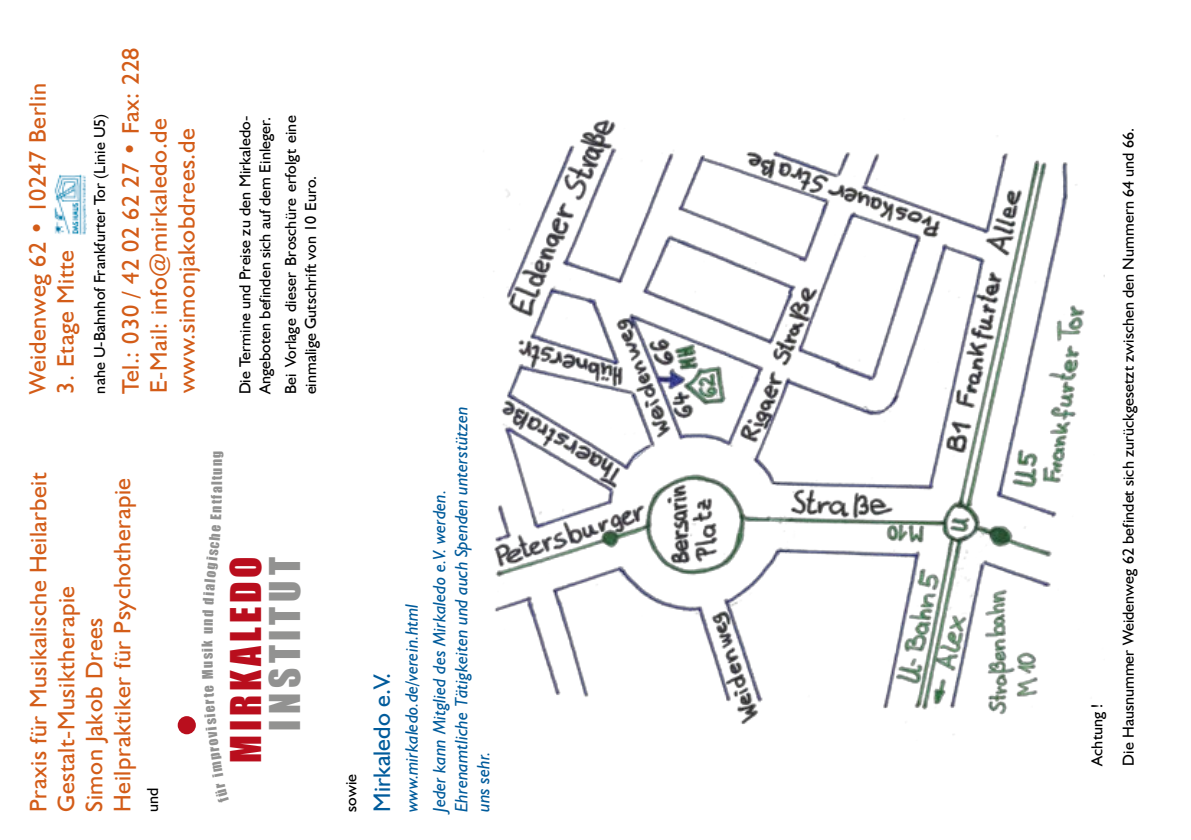
<style>
.page{position:relative;width:1191px;height:840px;background:#fff}
.page>*{position:absolute;margin:0;border:0;box-sizing:border-box;transform-origin:0 0}
.t1{font:39px "Impact";letter-spacing:.1em;color:#b90e1d}
.t2{font:39px "Impact";letter-spacing:.125em;color:#929291}
.t3{font:24px/28px "Humanist 521 BT";letter-spacing:.025em;color:#d35c18}
.t4{font:24px "Humanist 521 BT";letter-spacing:.005em;color:#005b9b}
.t5{font:italic 18px/27.6px "Humanist 521 BT";color:#005b9b}
.t6{font:16px/20px "Humanist 521 BT";letter-spacing:.005em;color:#000}
.t7{font:13.6px "Impact";letter-spacing:.095em;color:#929291}
</style>
<div class="page">
<img style="left:493px;top:119px;width:611px;height:616px">
<img style="left:53px;top:175px;width:33px;height:60px">
<div style="left:178px;top:715px;width:18px;height:18px;background:#b90e1d;border-radius:50%"></div>
<h2 class="t3" style="left:23px;top:393px;width:311px;rotate:-90deg">Weidenweg 62 • 10247 Berlin</h2>
<h2 class="t3" style="left:51px;top:393px;width:145px;rotate:-90deg">3. Etage Mitte</h2>
<p class="t6" style="left:89px;top:393px;width:281px;rotate:-90deg">nahe U-Bahnhof Frankfurter Tor (Linie U5)</p>
<h2 class="t3" style="left:116px;top:393px;width:347px;rotate:-90deg">Tel.: 030 / 42 02 62 27 • Fax: 228<br>E-Mail: info@mirkaledo.de www.simonjakobdrees.de</h2>
<p class="t6" style="left:234px;top:394px;width:280px;rotate:-90deg">Die Termine und Preise zu den Mirkaledo-<br>Angeboten befinden sich auf dem Einleger.</p>
<p class="t6" style="left:280px;top:394px;width:280px;rotate:-90deg">Bei Vorlage dieser Broschüre erfolgt eine einmalige Gutschrift von 10 Euro.</p>
<h2 class="t3" style="left:24px;top:811px;width:341px;rotate:-90deg">Praxis für Musikalische Heilarbeit<br>Gestalt-Musiktherapie<br>Simon Jakob Drees<br>Heilpraktiker für Psychotherapie</h2>
<p class="t6" style="left:142px;top:811px;width:26px;rotate:-90deg">und</p>
<p class="t7" style="left:206px;top:485px;width:28px;rotate:-90deg">ltun</p>
<p class="t7" style="left:197px;top:651px;width:13px;rotate:-90deg">ik</p>
<h1 class="t1" style="left:216px;top:762px;width:208px;rotate:-90deg">MIRKALEDO</h1>
<h1 class="t2" style="left:255px;top:730px;width:174px;rotate:-90deg">INSTITUT</h1>
<p class="t6" style="left:340px;top:811px;width:40px;rotate:-90deg">sowie</p>
<h2 class="t4" style="left:367px;top:811px;width:141px;rotate:-90deg">Mirkaledo e.V.</h2>
<p class="t5" style="left:450px;top:811px;width:406px;line-height:22px;rotate:-90deg">Ehrenamtliche Tätigkeiten und auch Spenden unterstützen uns sehr.</p>
<p class="t5" style="left:397px;top:811px;width:323px;rotate:-90deg">www.mirkaledo.de/verein.html<br>Jeder kann Mitglied des Mirkaledo e.V. werden.</p>
<p class="t6" style="left:1081px;top:765px;width:639px;line-height:31.4px;rotate:-90deg">Achtung !<br>Die Hausnummer Weidenweg 62 befindet sich zurückgesetzt zwischen den Nummern 64 und 66.</p>
</div>
